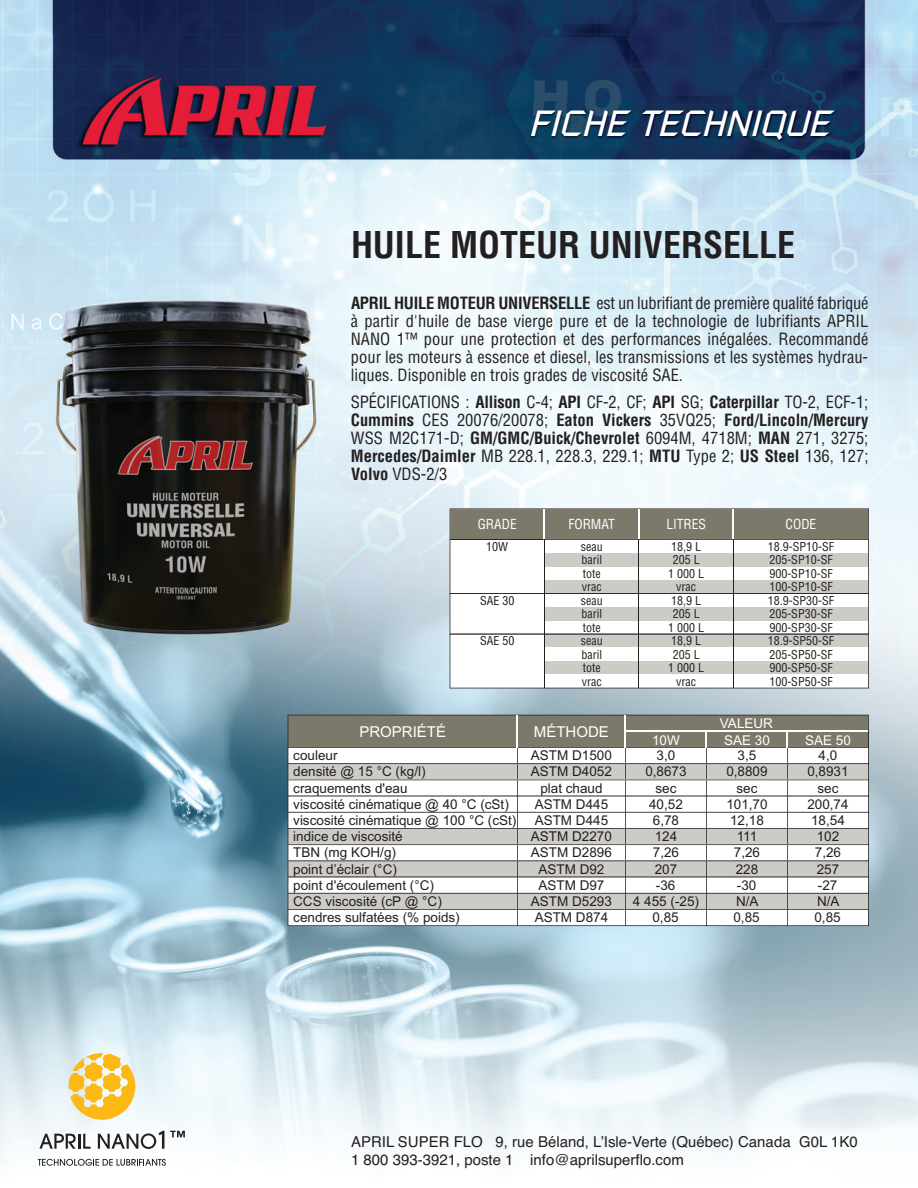
<style>
.page{position:relative;width:918px;height:1188px;background:#fff}
.page>*{position:absolute;margin:0;border:0;box-sizing:border-box;transform-origin:0 0}
.t1{font:700 condensed 36px "Helvetica";color:#231f20}
.t2{font:italic 36px "Russell Square";color:#fff}
.t3{font:condensed 16.5px/18px "Helvetica";color:#231f20;text-align:justify}
.t4{font:15px/18px "Helvetica";color:#231f20}
.t5{font:15px "Arial";color:#fff}
.t6{font:13.5px "Arial";color:#231f20}
.t7{font:condensed 13.5px "Helvetica";color:#fff}
.t8{font:13.5px "Arial";color:#fff}
.t9{font:condensed 12px "Helvetica";color:#231f20}
.s1{font-weight:700}
</style>
<div class="page">
<img style="left:0;top:0;width:918px;height:1160px">
<img style="left:526px;top:103px;width:313px;height:45px">
<svg style="left:38px;top:1159px;width:128px;height:7px"></svg>
<svg style="left:69px;top:1053px;width:66px;height:67px;background:#f4cf6f"></svg>
<svg style="left:98px;top:1131px;width:66px;height:18px"></svg>
<svg style="left:39px;top:1134px;width:52px;height:15px"></svg>
<svg style="left:170px;top:1131px;width:15px;height:6px"></svg>
<svg style="left:288px;top:715px;width:581px;height:211px"></svg>
<svg style="left:450px;top:508px;width:419px;height:180px"></svg>
<hr style="left:544px;top:540px;width:1px;height:148px;background:#231f20">
<hr style="left:639px;top:540px;width:1px;height:148px;background:#231f20">
<hr style="left:733px;top:540px;width:1px;height:148px;background:#231f20">
<p class="t2" style="left:528px;top:102px;width:302px">FICHE TECHNIQUE</p>
<p class="t1" style="left:351px;top:222px;width:446px">HUILE MOTEUR UNIVERSELLE</p>
<p class="t3" style="left:351px;top:294px;width:519px"><span class="s1">APRIL HUILE MOTEUR UNIVERSELLE</span> est un lubrifiant de première qualité fabriqué à partir d'huile de base vierge pure et de la technologie de lubrifiants APRIL NANO 1™ pour une protection et des performances inégalées. Recommandé pour les moteurs à essence et diesel, les transmissions et les systèmes hydrau&shy;liques. Disponible en trois grades de viscosité SAE.</p>
<p class="t3" style="left:351px;top:393px;width:519px">SPÉCIFICATIONS : <span class="s1">Allison</span> C-4; <span class="s1">API</span> CF-2, CF; <span class="s1">API</span> SG; <span class="s1">Caterpillar</span> TO-2, ECF-1; <span class="s1">Cummins</span> CES 20076/20078; <span class="s1">Eaton Vickers</span> 35VQ25; <span class="s1">Ford/Lincoln/Mercury </span>WSS M2C171-D; <span class="s1">GM/GMC/Buick/Chevrolet</span> 6094M, 4718M; <span class="s1">MAN</span> 271, 3275; <span class="s1">Mercedes/Daimler</span> MB 228.1, 228.3, 229.1; <span class="s1">MTU</span> Type 2; <span class="s1">US Steel</span> 136, 127; <span class="s1">Volvo</span> VDS-2/3</p>
<p class="t7" style="left:478px;top:516px;width:41px">GRADE</p>
<p class="t7" style="left:568px;top:516px;width:48px">FORMAT</p>
<p class="t7" style="left:666px;top:516px;width:41px">LITRES</p>
<p class="t7" style="left:786px;top:516px;width:32px">CODE</p>
<p class="t9" style="left:486px;top:539px;width:23px">10W</p>
<p class="t9" style="left:581px;top:539px;width:23px">seau</p>
<p class="t9" style="left:671px;top:539px;width:31px">18,9 L</p>
<p class="t9" style="left:768px;top:539px;width:68px">18.9-SP10-SF</p>
<p class="t9" style="left:583px;top:566px;width:19px">tote</p>
<p class="t9" style="left:668px;top:566px;width:37px">1 000 L</p>
<p class="t9" style="left:769px;top:566px;width:65px">900-SP10-SF</p>
<p class="t9" style="left:581px;top:552px;width:22px">baril</p>
<p class="t9" style="left:673px;top:552px;width:28px">205 L</p>
<p class="t9" style="left:769px;top:552px;width:65px">205-SP10-SF</p>
<p class="t9" style="left:581px;top:593px;width:23px">seau</p>
<p class="t9" style="left:671px;top:593px;width:31px">18,9 L</p>
<p class="t9" style="left:768px;top:593px;width:68px">18.9-SP30-SF</p>
<p class="t9" style="left:583px;top:620px;width:19px">tote</p>
<p class="t9" style="left:668px;top:620px;width:37px">1 000 L</p>
<p class="t9" style="left:769px;top:620px;width:65px">900-SP30-SF</p>
<p class="t9" style="left:582px;top:579px;width:21px">vrac</p>
<p class="t9" style="left:676px;top:579px;width:21px">vrac</p>
<p class="t9" style="left:769px;top:579px;width:65px">100-SP10-SF</p>
<p class="t9" style="left:480px;top:593px;width:36px">SAE 30</p>
<p class="t9" style="left:581px;top:606px;width:22px">baril</p>
<p class="t9" style="left:673px;top:606px;width:28px">205 L</p>
<p class="t9" style="left:769px;top:606px;width:65px">205-SP30-SF</p>
<p class="t9" style="left:480px;top:633px;width:36px">SAE 50</p>
<p class="t9" style="left:581px;top:633px;width:23px">seau</p>
<p class="t9" style="left:671px;top:633px;width:31px">18,9 L</p>
<p class="t9" style="left:768px;top:633px;width:68px">18.9-SP50-SF</p>
<p class="t9" style="left:583px;top:660px;width:19px">tote</p>
<p class="t9" style="left:668px;top:660px;width:37px">1 000 L</p>
<p class="t9" style="left:769px;top:660px;width:65px">900-SP50-SF</p>
<p class="t9" style="left:581px;top:647px;width:22px">baril</p>
<p class="t9" style="left:673px;top:647px;width:28px">205 L</p>
<p class="t9" style="left:769px;top:647px;width:65px">205-SP50-SF</p>
<p class="t9" style="left:582px;top:674px;width:21px">vrac</p>
<p class="t9" style="left:676px;top:674px;width:21px">vrac</p>
<p class="t9" style="left:769px;top:674px;width:65px">100-SP50-SF</p>
<p class="t5" style="left:359px;top:722px;width:88px">PROPRIÉTÉ</p>
<p class="t5" style="left:534px;top:722px;width:76px">MÉTHODE</p>
<p class="t8" style="left:720px;top:714px;width:55px">VALEUR</p>
<p class="t8" style="left:652px;top:731px;width:29px">10W</p>
<p class="t8" style="left:724px;top:731px;width:47px">SAE 30</p>
<p class="t8" style="left:805px;top:731px;width:47px">SAE 50</p>
<p class="t6" style="left:293px;top:747px;width:46px">couleur</p>
<p class="t6" style="left:531px;top:747px;width:83px">ASTM D1500</p>
<p class="t6" style="left:657px;top:747px;width:20px">3,0</p>
<p class="t6" style="left:738px;top:747px;width:20px">3,5</p>
<p class="t6" style="left:819px;top:747px;width:20px">4,0</p>
<p class="t6" style="left:293px;top:763px;width:134px">densité @ 15 °C (kg/l)</p>
<p class="t6" style="left:531px;top:763px;width:83px">ASTM D4052</p>
<p class="t6" style="left:645px;top:763px;width:43px">0,8673</p>
<p class="t6" style="left:726px;top:763px;width:43px">0,8809</p>
<p class="t6" style="left:807px;top:763px;width:43px">0,8931</p>
<p class="t6" style="left:293px;top:779px;width:116px">craquements d'eau</p>
<p class="t6" style="left:540px;top:779px;width:64px">plat chaud</p>
<p class="t6" style="left:655px;top:779px;width:23px">sec</p>
<p class="t6" style="left:736px;top:779px;width:23px">sec</p>
<p class="t6" style="left:817px;top:779px;width:23px">sec</p>
<p class="t6" style="left:293px;top:795px;width:217px">viscosité cinématique @ 40 °C (cSt)</p>
<p class="t6" style="left:535px;top:795px;width:75px">ASTM D445</p>
<p class="t6" style="left:649px;top:795px;width:35px">40,52</p>
<p class="t6" style="left:726px;top:795px;width:43px">101,70</p>
<p class="t6" style="left:807px;top:795px;width:43px">200,74</p>
<p class="t6" style="left:293px;top:811px;width:225px">viscosité cinématique @ 100 °C (cSt)</p>
<p class="t6" style="left:535px;top:811px;width:75px">ASTM D445</p>
<p class="t6" style="left:653px;top:811px;width:28px">6,78</p>
<p class="t6" style="left:730px;top:811px;width:35px">12,18</p>
<p class="t6" style="left:811px;top:811px;width:35px">18,54</p>
<p class="t6" style="left:293px;top:828px;width:111px">indice de viscosité</p>
<p class="t6" style="left:531px;top:828px;width:83px">ASTM D2270</p>
<p class="t6" style="left:655px;top:828px;width:24px">124</p>
<p class="t6" style="left:737px;top:828px;width:22px">111</p>
<p class="t6" style="left:817px;top:828px;width:24px">102</p>
<p class="t6" style="left:293px;top:844px;width:104px">TBN (mg KOH/g)</p>
<p class="t6" style="left:531px;top:844px;width:83px">ASTM D2896</p>
<p class="t6" style="left:653px;top:844px;width:28px">7,26</p>
<p class="t6" style="left:734px;top:844px;width:28px">7,26</p>
<p class="t6" style="left:815px;top:844px;width:28px">7,26</p>
<p class="t6" style="left:293px;top:860px;width:105px">point d’éclair (°C)</p>
<p class="t6" style="left:538px;top:860px;width:68px">ASTM D92</p>
<p class="t6" style="left:655px;top:860px;width:24px">207</p>
<p class="t6" style="left:736px;top:860px;width:24px">228</p>
<p class="t6" style="left:817px;top:860px;width:24px">257</p>
<p class="t6" style="left:293px;top:876px;width:142px">point d'écoulement (°C)</p>
<p class="t6" style="left:538px;top:876px;width:68px">ASTM D97</p>
<p class="t6" style="left:656px;top:876px;width:21px">-36</p>
<p class="t6" style="left:737px;top:876px;width:21px">-30</p>
<p class="t6" style="left:818px;top:876px;width:21px">-27</p>
<p class="t6" style="left:293px;top:892px;width:150px">CCS viscosité (cP @ °C)</p>
<p class="t6" style="left:531px;top:892px;width:83px">ASTM D5293</p>
<p class="t6" style="left:633px;top:892px;width:68px">4 455 (-25)</p>
<p class="t6" style="left:736px;top:892px;width:24px">N/A</p>
<p class="t6" style="left:817px;top:892px;width:24px">N/A</p>
<p class="t6" style="left:293px;top:909px;width:168px">cendres sulfatées (% poids)</p>
<p class="t6" style="left:535px;top:909px;width:75px">ASTM D874</p>
<p class="t6" style="left:652px;top:909px;width:28px">0,85</p>
<p class="t6" style="left:733px;top:909px;width:28px">0,85</p>
<p class="t6" style="left:814px;top:909px;width:28px">0,85</p>
<p class="t4" style="left:351px;top:1133px;width:508px">APRIL SUPER FLO 9, rue Béland, L’Isle-Verte (Québec) Canada G0L 1K0<br>1 800 393-3921, poste 1 info@aprilsuperflo.com</p>
</div>
